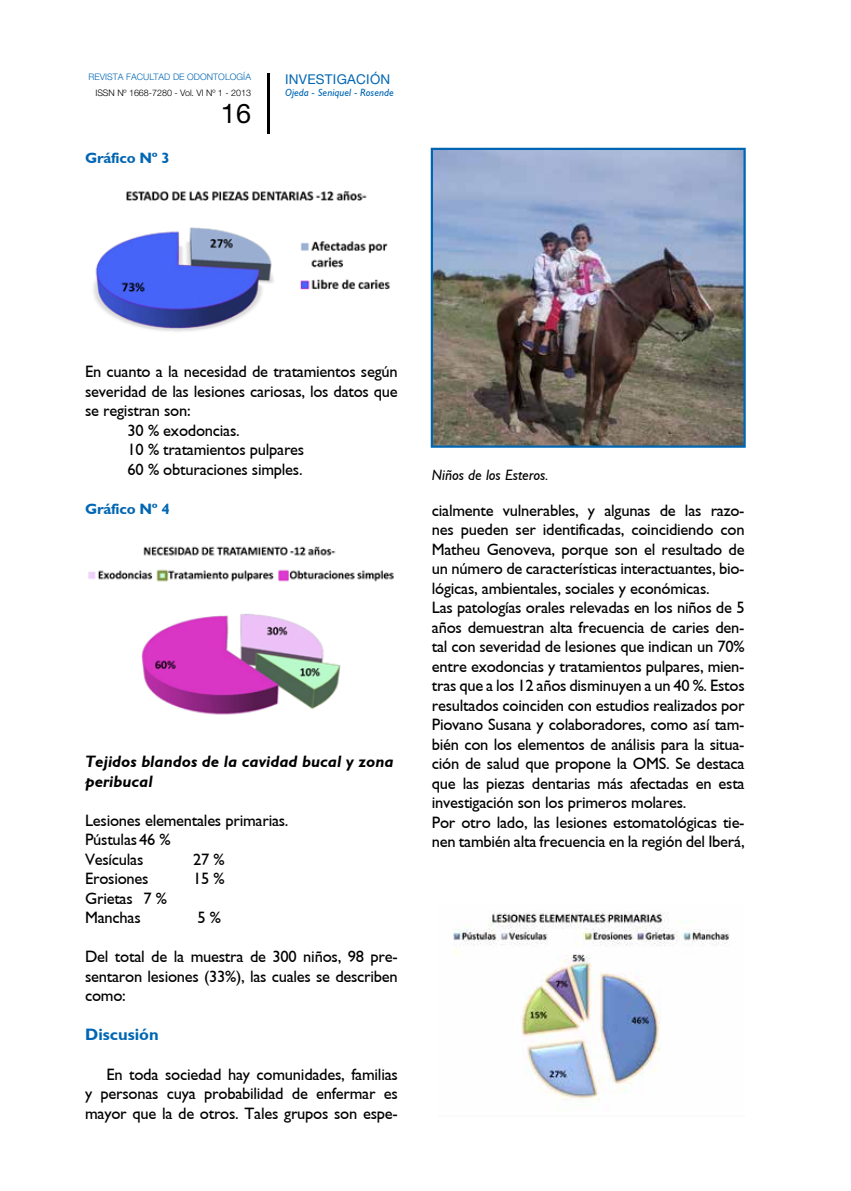
<style>
.page{position:relative;width:851px;height:1191px;background:#fff}
.page>*{position:absolute;margin:0;border:0;box-sizing:border-box;transform-origin:0 0}
.t1{font:100 60px "Helvetica Neue";color:#000}
.t2{font:27px "Helvetica Neue";color:#000}
.t3{font:16.5px/19.5px "Gill Sans";letter-spacing:-.015em;color:#000}
.t4{font:italic 700 16.5px/19.5px "Gill Sans";color:#000}
.t5{font:700 16.5px "Gill Sans";color:#0066b3}
.t6{font:700 15px "Gill Sans";letter-spacing:-.015em;color:#0066b3}
.t7{font:italic 15px "Gill Sans";color:#000}
.t8{font:13.5px "Helvetica Neue";letter-spacing:.02em;color:#0066b3}
.t9{font:italic 10.5px "Gill Sans";letter-spacing:.01em;color:#0066b3}
.t10{font:300 10.5px "Helvetica Neue";letter-spacing:.02em;color:#0066b3}
.t11{font:italic 9px "Gill Sans";letter-spacing:.01em;color:#0066b3}
.t12{font:300 9px "Helvetica Neue";letter-spacing:-.005em;color:#000}
.t13{font:300 9px "Helvetica Neue";letter-spacing:.005em;color:#0066b3}
</style>
<div class="page">
<img style="left:93px;top:191px;width:297px;height:141px">
<img style="left:88px;top:546px;width:306px;height:169px">
<img style="left:453px;top:912px;width:277px;height:188px">
<img style="left:433px;top:151px;width:309px;height:294px">
<div style="left:430px;top:148px;width:315px;height:300px;border:2px solid #0066b3"></div>
<p class="t13" style="left:88px;top:72px;width:164px">REVISTA FACULTAD DE ODONTOLOGÍA</p>
<h2 class="t2" style="left:221px;top:98px;width:32px">16</h2>
<p class="t12" style="left:95px;top:87px;width:157px">ISSN Nº 1668-7280 - Vol. VI Nº 1 - 2013</p>
<p class="t6" style="left:85px;top:149px;width:86px">Gráfico Nº 3</p>
<h1 class="t1" style="left:261px;top:65px;width:15px">|</h1>
<p class="t8" style="left:285px;top:71px;width:107px">INVESTIGACIÓN</p>
<p class="t10" style="left:285px;top:72px;width:80px">INVESTIGACIÓN</p>
<p class="t11" style="left:285px;top:87px;width:159px">Rabaldo Bottan - Marin - Marchiori de Araújo</p>
<p class="t9" style="left:285px;top:86px;width:110px">Ojeda - Seniquel - Rosende</p>
<p class="t3" style="left:85px;top:362px;width:314px">En cuanto a la necesidad de tratamientos según</p>
<p class="t3" style="left:85px;top:381px;width:314px">severidad de las lesiones cariosas, los datos que</p>
<p class="t3" style="left:85px;top:401px;width:107px">se registran son:</p>
<p class="t3" style="left:128px;top:420px;width:114px">30 % exodoncias.</p>
<p class="t3" style="left:128px;top:440px;width:178px">10 % tratamientos pulpares</p>
<p class="t3" style="left:128px;top:459px;width:176px">60 % obturaciones simples.</p>
<p class="t6" style="left:85px;top:500px;width:86px">Gráfico Nº 4</p>
<p class="t4" style="left:85px;top:752px;width:310px">Tejidos blandos de la cavidad bucal y zona peribucal</p>
<p class="t3" style="left:85px;top:810px;width:205px">Lesiones elementales primarias.<br>Pústulas46 %<br>Vesículas</p>
<p class="t3" style="left:193px;top:849px;width:33px">27 %</p>
<p class="t3" style="left:85px;top:869px;width:65px">Erosiones</p>
<p class="t3" style="left:193px;top:869px;width:33px">15 %</p>
<p class="t3" style="left:85px;top:888px;width:83px">Grietas 7 %<br>Manchas</p>
<p class="t3" style="left:197px;top:908px;width:25px">5 %</p>
<p class="t3" style="left:85px;top:947px;width:314px;text-align:justify">Del total de la muestra de 300 niños, 98 pre&shy;sentaron lesiones (33%), las cuales se describen como:</p>
<p class="t5" style="left:85px;top:1025px;width:75px">Discusión</p>
<p class="t3" style="left:85px;top:1064px;width:314px;text-align:justify;text-indent:21px">En toda sociedad hay comunidades, familias y personas cuya probabilidad de enfermar es mayor que la de otros. Tales grupos son espe-</p>
<p class="t7" style="left:432px;top:467px;width:118px">Niños de los Esteros.</p>
<p class="t3" style="left:432px;top:500px;width:314px">cialmente vulnerables, y algunas de las razo&shy;nes pueden ser identificadas, coincidiendo con Matheu Genoveva, porque son el resultado de un número de características interactuantes, bio&shy;lógicas, ambientales, sociales y económicas.<br>Las patologías orales relevadas en los niños de 5 años demuestran alta frecuencia de caries den&shy;tal con severidad de lesiones que indican un 70% entre exodoncias y tratamientos pulpares, mien&shy;tras que a los 12 años disminuyen a un 40 %. Estos resultados coinciden con estudios realizados por Piovano Susana y colaboradores, como así tam&shy;bién con los elementos de análisis para la situa&shy;ción de salud que propone la OMS. Se destaca que las piezas dentarias más afectadas en esta investigación son los primeros molares.<br>Por otro lado, las lesiones estomatológicas tie&shy;nen también alta frecuencia en la región del Iberá,</p>
</div>
